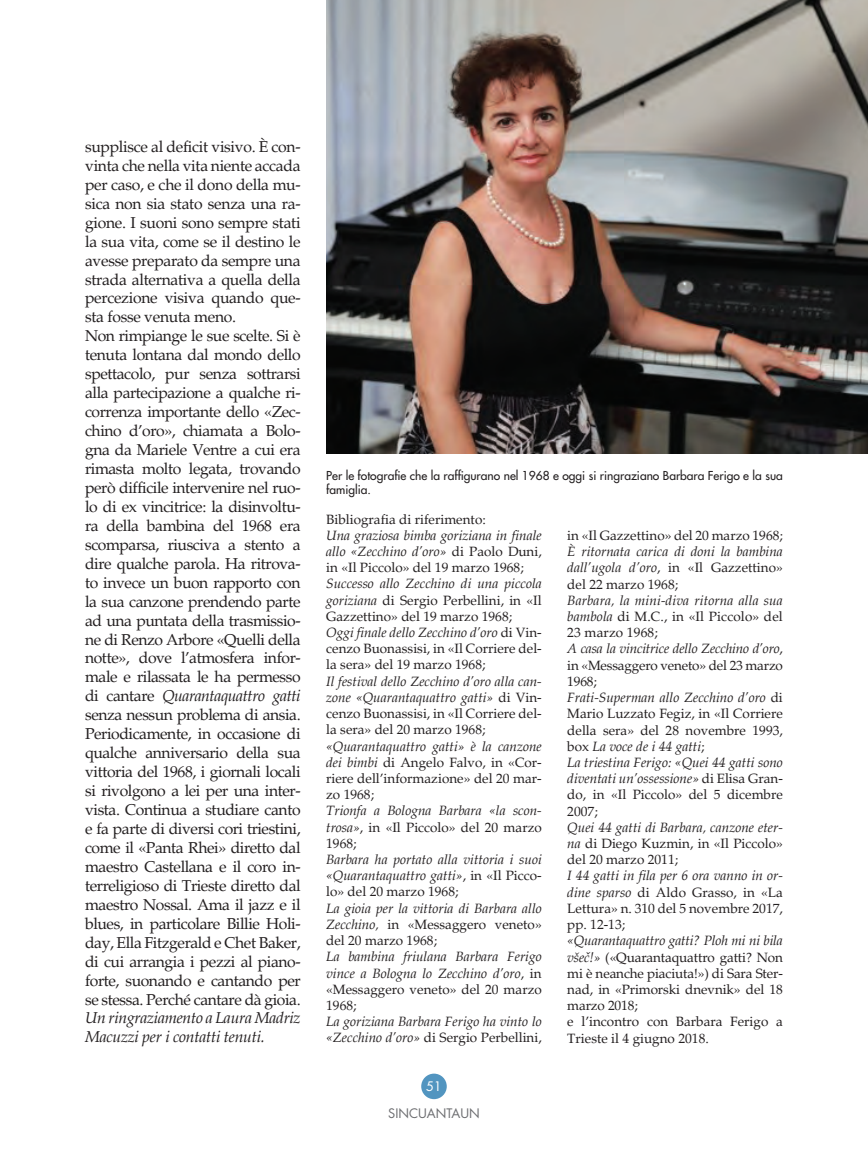
<style>
.page{position:relative;width:868px;height:1149px;background:#fff}
.page>*{position:absolute;margin:0;border:0;box-sizing:border-box;transform-origin:0 0}
.t1{font:15.75px/18.9px "Palatino";letter-spacing:-.03em;color:#231f20}
.t2{font:italic 15.75px/18.9px "Palatino";letter-spacing:-.015em;color:#231f20}
.t3{font:13.5px/16.2px "Palatino";color:#231f20}
.t4{font:italic 13.5px/16.2px "Palatino";color:#231f20;text-align:justify}
.t5{font:12.75px "Futura";color:#6c6d70}
.t6{font:12.75px "Futura";color:#fff}
.t7{font:12px/14.4px "Futura";color:#231f20}
.s1{font-style:italic}
.s2{font-style:normal}
</style>
<div class="page">
<div style="left:421px;top:1073px;width:25px;height:25px;background:#5295c0;border-radius:50%"></div>
<img style="left:326px;top:0;width:541px;height:453px">
<p class="t1" style="left:85px;top:137px;width:217px">supplisce al deficit visivo. È con&shy;vinta che nella vita niente accada per caso, e che il dono della mu&shy;sica non sia stato senza una ra&shy;gione. I suoni sono sempre stati la sua vita, come se il destino le avesse preparato da sempre una strada alternativa a quella della percezione visiva quando que&shy;sta fosse venuta meno.<br>Non rimpiange le sue scelte. Si è tenuta lontana dal mondo dello spettacolo, pur senza sottrarsi alla partecipazione a qualche ri&shy;correnza importante dello «Zec&shy;chino d’oro», chiamata a Bolo&shy;gna da Mariele Ventre a cui era rimasta molto legata, trovando però difficile intervenire nel ruo&shy;lo di ex vincitrice: la disinvoltu&shy;ra della bambina del 1968 era scomparsa, riusciva a stento a dire qualche parola. Ha ritrova&shy;to invece un buon rapporto con la sua canzone prendendo parte ad una puntata della trasmissio&shy;ne di Renzo Arbore «Quelli della notte», dove l’atmosfera infor&shy;male e rilassata le ha permesso di cantare <span class="s1">Quarantaquattro gatti </span>senza nessun problema di ansia.<br>Periodicamente, in occasione di qualche anniversario della sua vittoria del 1968, i giornali locali si rivolgono a lei per una inter&shy;vista. Continua a studiare canto e fa parte di diversi cori triestini, come il «Panta Rhei» diretto dal maestro Castellana e il coro in&shy;terreligioso di Trieste diretto dal maestro Nossal. Ama il jazz e il blues, in particolare Billie Holi&shy;day, Ella Fitzgerald e Chet Baker, di cui arrangia i pezzi al piano&shy;forte, suonando e cantando per se stessa. Perché cantare dà gioia.</p>
<p class="t2" style="left:85px;top:1008px;width:217px">Un ringraziamento a Laura Madriz<br>Macuzzi per i contatti tenuti.</p>
<p class="t7" style="left:326px;top:468px;width:458px">Per le fotografie che la raffigurano nel 1968 e oggi si ringraziano Barbara Ferigo e la sua famiglia.</p>
<p class="t3" style="left:326px;top:511px;width:161px">Bibliografia di riferimento:</p>
<p class="t4" style="left:326px;top:527px;width:217px">Una graziosa bimba goriziana in finale allo «Zecchino d’oro» <span class="s2">di Paolo Duni, in «Il Piccolo» del 19 marzo 1968;</span></p>
<p class="t3" style="left:326px;top:575px;width:217px"><span class="s1">Successo allo Zecchino di una piccola goriziana</span> di Sergio Perbellini, in «Il Gazzettino» del 19 marzo 1968; <span class="s1">Oggi finale dello Zecchino d’oro</span> di Vin&shy;cenzo Buonassisi, in «Il Corriere del&shy;la sera» del 19 marzo 1968;</p>
<p class="t4" style="left:326px;top:673px;width:217px">Il festival dello Zecchino d’oro alla can&shy;zone «Quarantaquattro gatti» <span class="s2">di Vin&shy;cenzo Buonassisi, in «Il Corriere del&shy;la sera» del 20 marzo 1968;</span></p>
<p class="t3" style="left:326px;top:737px;width:217px;text-align:justify"><span class="s1">«Quarantaquattro gatti» è la canzone dei bimbi</span> di Angelo Falvo, in «Cor&shy;riere dell’informazione» del 20 mar&shy;zo 1968;</p>
<p class="t4" style="left:326px;top:802px;width:217px">Trionfa a Bologna Barbara «la scon&shy;trosa»<span class="s2">, in «Il Piccolo» del 20 marzo 1968;</span></p>
<p class="t4" style="left:326px;top:851px;width:217px">Barbara ha portato alla vittoria i suoi «Quarantaquattro gatti»<span class="s2">, in «Il Picco&shy;lo» del 20 marzo 1968;</span></p>
<p class="t4" style="left:326px;top:899px;width:217px">La gioia per la vittoria di Barbara allo Zecchino, <span class="s2">in «Messaggero veneto» del 20 marzo 1968;</span></p>
<p class="t4" style="left:326px;top:948px;width:217px">La bambina friulana Barbara Ferigo vince a Bologna lo Zecchino d’oro<span class="s2">, in «Messaggero veneto» del 20 marzo 1968;</span></p>
<p class="t4" style="left:326px;top:1013px;width:217px">La goriziana Barbara Ferigo ha vinto lo «Zecchino d’oro» <span class="s2">di Sergio Perbellini,</span></p>
<p class="t6" style="left:426px;top:1077px;width:17px">51</p>
<p class="t5" style="left:388px;top:1104px;width:93px">SINCUANTAUN</p>
<p class="t3" style="left:567px;top:527px;width:217px">in «Il Gazzettino» del 20 marzo 1968;</p>
<p class="t4" style="left:567px;top:543px;width:217px">È ritornata carica di doni la bambina dall’ugola d’oro<span class="s2">, in «Il Gazzettino» del 22 marzo 1968;</span></p>
<p class="t3" style="left:567px;top:592px;width:217px"><span class="s1">Barbara, la mini-diva ritorna alla sua bambola</span> di M.C., in «Il Piccolo» del<br>23 marzo 1968;<br><span class="s1">A casa la vincitrice dello Zecchino d’oro</span>, in «Messaggero veneto» del 23 marzo<br>1968;<br><span class="s1">Frati-Superman allo Zecchino d’oro</span> di<br>Mario Luzzato Fegiz, in «Il Corriere della sera» del 28 novembre 1993, box <span class="s1">La voce de i 44 gatti</span>;<br><span class="s1">La triestina Ferigo: «Quei 44 gatti sono diventati un’ossessione»</span> di Elisa Gran&shy;do, in «Il Piccolo» del 5 dicembre<br>2007;</p>
<p class="t3" style="left:567px;top:819px;width:217px;text-align:justify"><span class="s1">Quei 44 gatti di Barbara, canzone eter&shy;na</span> di Diego Kuzmin, in «Il Piccolo» del 20 marzo 2011;</p>
<p class="t3" style="left:567px;top:867px;width:217px;text-align:justify"><span class="s1">I 44 gatti in fila per 6 ora vanno in or&shy;dine sparso</span> di Aldo Grasso, in «La Lettura» n. 310 del 5 novembre 2017, pp. 12-13;</p>
<p class="t3" style="left:567px;top:932px;width:217px"><span class="s1">«Quarantaquattro gatti? Ploh mi ni bila všec!»</span> («Quarantaquattro gatti? Non mi è neanche piaciuta!») di Sara Ster&shy;nad, in «Primorski dnevnik» del 18 marzo 2018;<br>e l’incontro con Barbara Ferigo a<br>Trieste il 4 giugno 2018.</p>
<p class="t4" style="left:591px;top:957px;width:6px;rotate:-180deg">ˆ</p>
</div>
